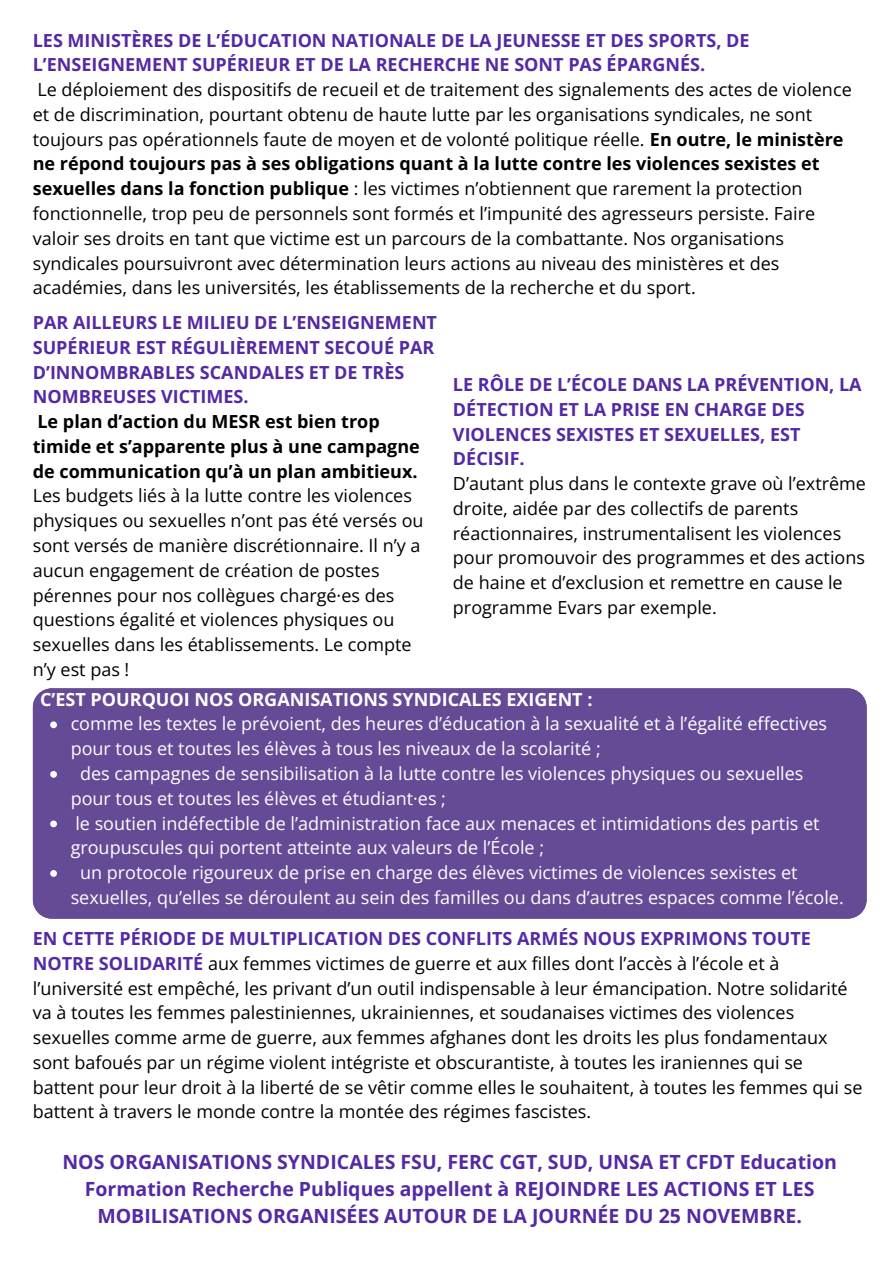
<style>
.page{position:relative;width:894px;height:1264px;background:#fff}
.page>*{position:absolute;margin:0;border:0;box-sizing:border-box;transform-origin:0 0}
.t1{font:700 19.5px/27px "Open Sans";color:#5429a4;text-align:center}
.t2{font:18px/24.8px "Open Sans";color:#000}
.t3{font:18px "Open Sans";color:#fff}
.t4{font:700 18px/24.8px "Open Sans";color:#5429a4}
.t5{font:700 18px/24.8px "Open Sans";color:#000}
.t6{font:700 18px "Open Sans";color:#fff}
.s1{font-weight:700}
.s2{font-weight:700;color:#5429a4}
</style>
<div class="page">
<div style="left:33px;top:688px;width:833px;height:230px;background:#654a96"></div>
<svg style="left:50px;top:721px;width:7px;height:7px"></svg>
<svg style="left:50px;top:771px;width:7px;height:6px"></svg>
<svg style="left:50px;top:820px;width:7px;height:7px"></svg>
<svg style="left:50px;top:870px;width:7px;height:6px"></svg>
<p class="t4" style="left:33px;top:27px;width:718px">LES MINISTÈRES DE L’ÉDUCATION NATIONALE DE LA JEUNESSE ET DES SPORTS, DE<br>L’ENSEIGNEMENT SUPÉRIEUR ET DE LA RECHERCHE NE SONT PAS ÉPARGNÉS.</p>
<p class="t2" style="left:33px;top:77px;width:820px">Le déploiement des dispositifs de recueil et de traitement des signalements des actes de violence et de discrimination, pourtant obtenu de haute lutte par les organisations syndicales, ne sont toujours pas opérationnels faute de moyen et de volonté politique réelle. <span class="s1">En outre, le ministère ne répond toujours pas à ses obligations quant à la lutte contre les violences sexistes et sexuelles dans la fonction publique</span> : les victimes n’obtiennent que rarement la protection fonctionnelle, trop peu de personnels sont formés et l’impunité des agresseurs persiste. Faire valoir ses droits en tant que victime est un parcours de la combattante. Nos organisations syndicales poursuivront avec détermination leurs actions au niveau des ministères et des académies, dans les universités, les établissements de la recherche et du sport.</p>
<p class="t4" style="left:33px;top:310px;width:405px">PAR AILLEURS LE MILIEU DE L’ENSEIGNEMENT SUPÉRIEUR EST RÉGULIÈREMENT SECOUÉ PAR D’INNOMBRABLES SCANDALES ET DE TRÈS NOMBREUSES VICTIMES.</p>
<p class="t5" style="left:33px;top:409px;width:388px">Le plan d’action du MESR est bien trop timide et s’apparente plus à une campagne de communication qu’à un plan ambitieux.</p>
<p class="t2" style="left:33px;top:483px;width:392px">Les budgets liés à la lutte contre les violences physiques ou sexuelles n’ont pas été versés ou sont versés de manière discrétionnaire. Il n’y a aucun engagement de création de postes pérennes pour nos collègues chargé·es des questions égalité et violences physiques ou sexuelles dans les établissements. Le compte n’y est pas !</p>
<p class="t4" style="left:453px;top:371px;width:410px">LE RÔLE DE L’ÉCOLE DANS LA PRÉVENTION, LA<br>DÉTECTION ET LA PRISE EN CHARGE DES<br>VIOLENCES SEXISTES ET SEXUELLES, EST<br>DÉCISIF.</p>
<p class="t2" style="left:453px;top:471px;width:414px">D’autant plus dans le contexte grave où l’extrême droite, aidée par des collectifs de parents réactionnaires, instrumentalisent les violences pour promouvoir des programmes et des actions de haine et d’exclusion et remettre en cause le programme Evars par exemple.</p>
<p class="t6" style="left:40px;top:686px;width:554px">C’EST POURQUOI NOS ORGANISATIONS SYNDICALES EXIGENT :</p>
<p class="t3" style="left:71px;top:711px;width:757px">comme les textes le prévoient, des heures d’éducation à la sexualité et à l’égalité effectives</p>
<p class="t3" style="left:71px;top:736px;width:531px">pour tous et toutes les élèves à tous les niveaux de la scolarité ;</p>
<p class="t3" style="left:80px;top:760px;width:724px">des campagnes de sensibilisation à la lutte contre les violences physiques ou sexuelles</p>
<p class="t3" style="left:71px;top:785px;width:376px">pour tous et toutes les élèves et étudiant·es ;</p>
<p class="t3" style="left:75px;top:810px;width:745px">le soutien indéfectible de l’administration face aux menaces et intimidations des partis et</p>
<p class="t3" style="left:71px;top:835px;width:474px">groupuscules qui portent atteinte aux valeurs de l’École ;</p>
<p class="t3" style="left:80px;top:859px;width:718px">un protocole rigoureux de prise en charge des élèves victimes de violences sexistes et</p>
<p class="t3" style="left:71px;top:884px;width:774px">sexuelles, qu’elles se déroulent au sein des familles ou dans d’autres espaces comme l’école.</p>
<p class="t2" style="left:33px;top:925px;width:830px"><span class="s2">EN CETTE PÉRIODE DE MULTIPLICATION DES CONFLITS ARMÉS NOUS EXPRIMONS TOUTE NOTRE SOLIDARITÉ</span> aux femmes victimes de guerre et aux filles dont l’accès à l’école et à l’université est empêché, les privant d’un outil indispensable à leur émancipation. Notre solidarité va à toutes les femmes palestiniennes, ukrainiennes, et soudanaises victimes des violences sexuelles comme arme de guerre, aux femmes afghanes dont les droits les plus fondamentaux sont bafoués par un régime violent intégriste et obscurantiste, à toutes les iraniennes qui se battent pour leur droit à la liberté de se vêtir comme elles le souhaitent, à toutes les femmes qui se battent à travers le monde contre la montée des régimes fascistes.</p>
<p class="t1" style="left:62px;top:1147px;width:775px">NOS ORGANISATIONS SYNDICALES FSU, FERC CGT, SUD, UNSA ET CFDT Education<br>Formation Recherche Publiques appellent à REJOINDRE LES ACTIONS ET LES<br>MOBILISATIONS ORGANISÉES AUTOUR DE LA JOURNÉE DU 25 NOVEMBRE.</p>
</div>
